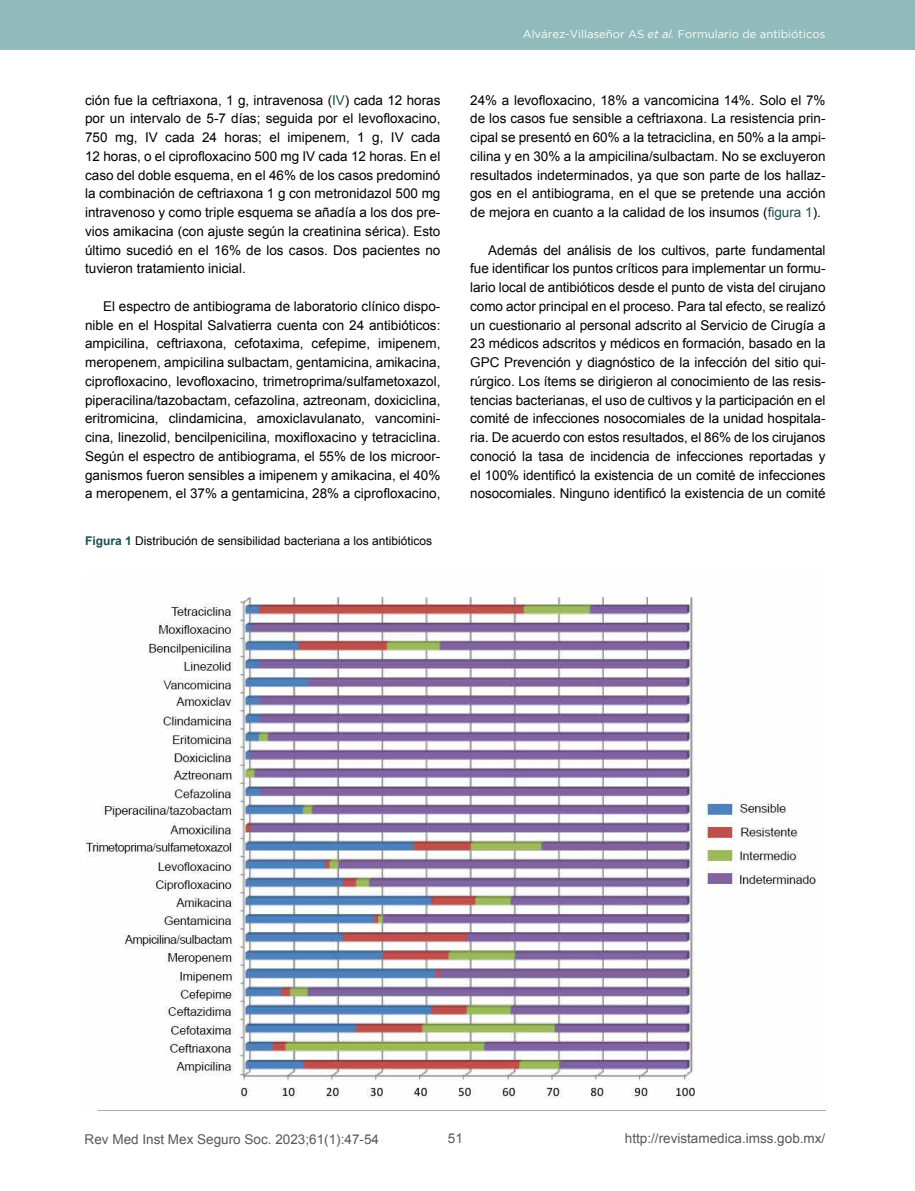
<style>
.page{position:relative;width:915px;height:1191px;background:#fff}
.page>*{position:absolute;margin:0;border:0;box-sizing:border-box;transform-origin:0 0}
.t1{font:13.5px/18.8px "Arial";color:#000;text-align:justify}
.t2{font:13.5px "Arial";color:#575756}
.t3{font:12px "Arial";color:#000}
.t4{font:11.25px "Gotham";color:#fff}
.s1{color:#1b4e4e}
.s2{font-weight:700;color:#1b4e4e}
.s3{font-style:italic}
</style>
<div class="page">
<div style="left:0;top:0;width:914px;height:50px;background:#91baba"></div>
<img style="left:85px;top:597px;width:731px;height:502px">
<p class="t1" style="left:85px;top:91px;width:357px">ción fue la ceftriaxona, 1 g, intravenosa (<span class="s1">IV</span>) cada 12 horas por un intervalo de 5-7 días; seguida por el levofloxacino, 750 mg, IV cada 24 horas; el imipenem, 1 g, IV cada 12 horas, o el ciprofloxacino 500 mg IV cada 12 horas. En el caso del doble esquema, en el 46% de los casos predominó la combinación de ceftriaxona 1 g con metronidazol 500 mg intravenoso y como triple esquema se añadía a los dos pre&shy;vios amikacina (con ajuste según la creatinina sérica). Esto último sucedió en el 16% de los casos. Dos pacientes no tuvieron tratamiento inicial.</p>
<p class="t1" style="left:85px;top:297px;width:357px;text-indent:18px">El espectro de antibiograma de laboratorio clínico dispo&shy;nible en el Hospital Salvatierra cuenta con 24 antibióticos: ampicilina, ceftriaxona, cefotaxima, cefepime, imipenem, meropenem, ampicilina sulbactam, gentamicina, amikacina, ciprofloxacino, levofloxacino, trimetroprima/sulfametoxazol, piperacilina/tazobactam, cefazolina, aztreonam, doxiciclina, eritromicina, clindamicina, amoxiclavulanato, vancomini&shy;cina, linezolid, bencilpenicilina, moxifloxacino y tetraciclina.<br>Según el espectro de antibiograma, el 55% de los microor&shy;ganismos fueron sensibles a imipenem y amikacina, el 40% a meropenem, el 37% a gentamicina, 28% a ciprofloxacino,</p>
<p class="t3" style="left:85px;top:532px;width:348px"><span class="s2">Figura 1</span> Distribución de sensibilidad bacteriana a los antibióticos</p>
<p class="t4" style="left:522px;top:28px;width:304px">Alvárez-Villaseñor AS <span class="s3">et al.</span> Formulario de antibióticos</p>
<p class="t1" style="left:470px;top:91px;width:357px">24% a levofloxacino, 18% a vancomicina 14%. Solo el 7% de los casos fue sensible a ceftriaxona. La resistencia prin&shy;cipal se presentó en 60% a la tetraciclina, en 50% a la ampi&shy;cilina y en 30% a la ampicilina/sulbactam. No se excluyeron resultados indeterminados, ya que son parte de los hallaz&shy;gos en el antibiograma, en el que se pretende una acción de mejora en cuanto a la calidad de los insumos (<span class="s1">figura 1</span>).</p>
<p class="t1" style="left:470px;top:241px;width:357px;text-indent:18px">Además del análisis de los cultivos, parte fundamental fue identificar los puntos críticos para implementar un formu&shy;lario local de antibióticos desde el punto de vista del cirujano como actor principal en el proceso. Para tal efecto, se realizó un cuestionario al personal adscrito al Servicio de Cirugía a 23 médicos adscritos y médicos en formación, basado en la GPC Prevención y diagnóstico de la infección del sitio qui&shy;rúrgico. Los ítems se dirigieron al conocimiento de las resis&shy;tencias bacterianas, el uso de cultivos y la participación en el comité de infecciones nosocomiales de la unidad hospitala&shy;ria. De acuerdo con estos resultados, el 86% de los cirujanos conoció la tasa de incidencia de infecciones reportadas y el 100% identificó la existencia de un comité de infecciones nosocomiales. Ninguno identificó la existencia de un comité</p>
<p class="t2" style="left:85px;top:1130px;width:296px">Rev Med Inst Mex Seguro Soc. 2023;61(1):47-54</p>
<p class="t2" style="left:448px;top:1129px;width:17px">51</p>
<p class="t2" style="left:624px;top:1129px;width:202px">http://revistamedica.imss.gob.mx/</p>
</div>
